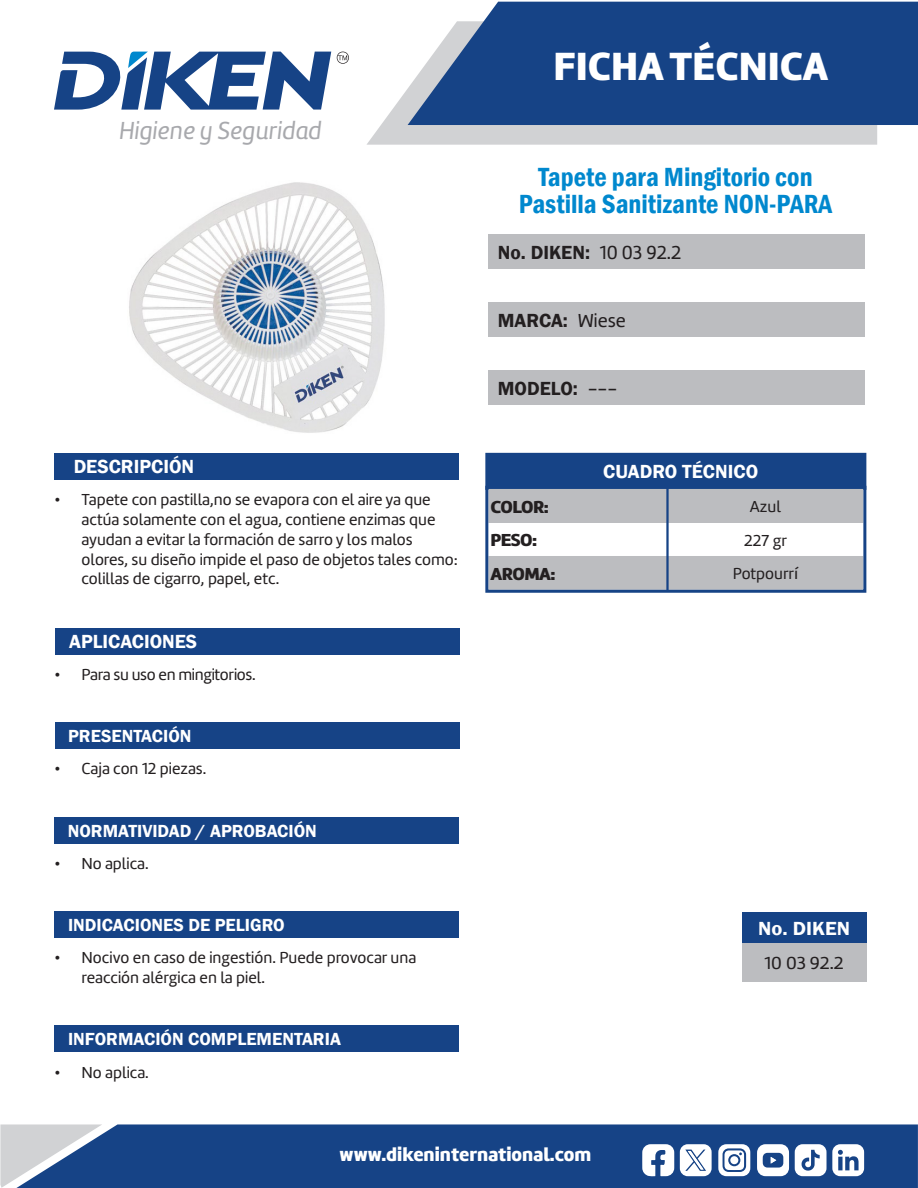
<style>
.page{position:relative;width:918px;height:1188px;background:#fff}
.page>*{position:absolute;margin:0;border:0;box-sizing:border-box;transform-origin:0 0}
.t1{font:40.8px "Amelia Basic Black";color:#fff}
.TÍTULO{font:600 condensed 27px "Franklin Gothic";color:#0088ce}
.t2{font:25.5px "Amelia Basic Italic";color:#a8a9ad}
.t3{font:600 19.5px "Franklin Gothic";color:#231f20}
.t4{font:600 19.5px "Franklin Gothic";color:#fff}
.t5{font:19.5px "Amelia Basic Black";color:#fff}
.t6{font:600 19.5px "Franklin Gothic";color:#fff;scale:1.05 1}
.t7{font:600 18px "Franklin Gothic";color:#fff}
.t8{font:18px "Amelia Basic Black";letter-spacing:-.03em;color:#231f20;scale:1.05 1}
.t9{font:18px "Amelia Basic";color:#231f20;scale:1.05 1}
.t10{font:16.5px/19.8px "Amelia Basic";color:#231f20}
.t11{font:16.5px "Amelia Basic";letter-spacing:-.02em;color:#231f20}
.s1{font-family:"Amelia Basic";font-weight:400}
</style>
<div class="page">
<div style="left:102px;top:1124px;width:816px;height:64px;background:#164386"></div>
<svg style="left:0;top:1124px;width:102px;height:64px;background:#95a6be"></svg>
<svg style="left:367px;top:88px;width:510px;height:57px;background:#d5d6d8"></svg>
<svg style="left:408px;top:2px;width:510px;height:123px;background:#2b5490"></svg>
<svg style="left:54px;top:51px;width:277px;height:59px"></svg>
<svg style="left:337px;top:52px;width:12px;height:12px"></svg>
<svg style="left:680px;top:1144px;width:32px;height:32px"></svg>
<svg style="left:642px;top:1144px;width:32px;height:32px"></svg>
<svg style="left:718px;top:1144px;width:32px;height:32px"></svg>
<div style="left:730px;top:1156px;width:8px;height:8px;background:#fff;border-radius:50%"></div>
<svg style="left:757px;top:1144px;width:32px;height:32px"></svg>
<svg style="left:795px;top:1144px;width:69px;height:32px"></svg>
<div style="left:488px;top:235px;width:376px;height:34px;background:#bcbdc0"></div>
<div style="left:488px;top:303px;width:376px;height:34px;background:#bcbdc0"></div>
<div style="left:488px;top:370px;width:376px;height:34px;background:#bcbdc0"></div>
<div style="left:54px;top:453px;width:405px;height:26px;background:#164386"></div>
<div style="left:55px;top:628px;width:405px;height:27px;background:#164386"></div>
<div style="left:55px;top:723px;width:405px;height:26px;background:#164386"></div>
<div style="left:55px;top:911px;width:404px;height:27px;background:#164386"></div>
<div style="left:54px;top:817px;width:405px;height:26px;background:#164386"></div>
<div style="left:487px;top:454px;width:378px;height:34px;background:#164386"></div>
<div style="left:485px;top:453px;width:381px;height:37px;border:3px solid #164386"></div>
<svg style="left:489px;top:490px;width:373px;height:99px"></svg>
<div style="left:485px;top:486px;width:381px;height:107px;border:3px solid #164386"></div>
<hr style="left:666px;top:487px;width:3px;height:104px;background:#164386">
<div style="left:742px;top:913px;width:124px;height:30px;background:#164386"></div>
<div style="left:742px;top:943px;width:124px;height:38px;background:#bcbdc0"></div>
<div style="left:55px;top:1026px;width:404px;height:26px;background:#164386"></div>
<img style="left:129px;top:182px;width:256px;height:251px">
<h3 class="t2" style="left:119px;top:116px;width:204px">Higiene y Seguridad</h3>
<p class="t4" style="left:74px;top:454px;width:122px">DESCRIPCIÓN</p>
<p class="t10" style="left:82px;top:490px;width:378px;text-indent:-27px">• Tapete con pastilla,no se evapora con el aire ya que actúa solamente con el agua, contiene enzimas que ayudan a evitar la formación de sarro y los malos olores, su diseño impide el paso de objetos tales como: colillas de cigarro, papel, etc.</p>
<p class="t4" style="left:69px;top:630px;width:129px">APLICACIONES</p>
<p class="t11" style="left:55px;top:665px;width:203px">• Para su uso en mingitorios.</p>
<p class="t7" style="left:68px;top:725px;width:125px">PRESENTACIÓN</p>
<p class="t10" style="left:55px;top:759px;width:153px">• Caja con 12 piezas.</p>
<p class="t7" style="left:68px;top:819px;width:251px">NORMATIVIDAD / APROBACIÓN</p>
<p class="t10" style="left:54px;top:853px;width:96px">• No aplica.</p>
<p class="t7" style="left:68px;top:914px;width:218px">INDICACIONES DE PELIGRO</p>
<p class="t10" style="left:82px;top:948px;width:336px;text-indent:-27px">• Nocivo en caso de ingestión. Puede provocar una reacción alérgica en la piel.</p>
<p class="t7" style="left:68px;top:1028px;width:274px">INFORMACIÓN COMPLEMENTARIA</p>
<p class="t10" style="left:55px;top:1062px;width:96px">• No aplica.</p>
<h1 class="t1" style="left:553px;top:41px;width:276px">FICHA TÉCNICA</h1>
<p class="TÍTULO" style="left:538px;top:159px;width:276px">Tapete para Mingitorio con</p>
<p class="TÍTULO" style="left:519px;top:186px;width:315px">Pastilla Sanitizante NON-PARA</p>
<p class="t3" style="left:498px;top:241px;width:185px">No. DIKEN: <span class="s1">10 03 92.2</span></p>
<p class="t3" style="left:498px;top:309px;width:130px">MARCA: <span class="s1">Wiese</span></p>
<p class="t3" style="left:498px;top:376px;width:121px">MODELO: <span class="s1">---</span></p>
<p class="t4" style="left:603px;top:460px;width:156px">CUADRO TÉCNICO</p>
<p class="t8" style="left:490px;top:496px;width:57px">COLOR:</p>
<p class="t10" style="left:750px;top:497px;width:33px">Azul</p>
<p class="t8" style="left:490px;top:529px;width:46px">PESO:</p>
<p class="t10" style="left:744px;top:530px;width:44px">227 gr</p>
<p class="t8" style="left:490px;top:563px;width:64px">AROMA:</p>
<p class="t10" style="left:733px;top:564px;width:67px">Potpourrí</p>
<p class="t6" style="left:758px;top:916px;width:89px">No. DIKEN</p>
<p class="t9" style="left:765px;top:952px;width:77px">10 03 92.2</p>
<p class="t5" style="left:340px;top:1143px;width:253px">www.dikeninternational.com</p>
</div>
